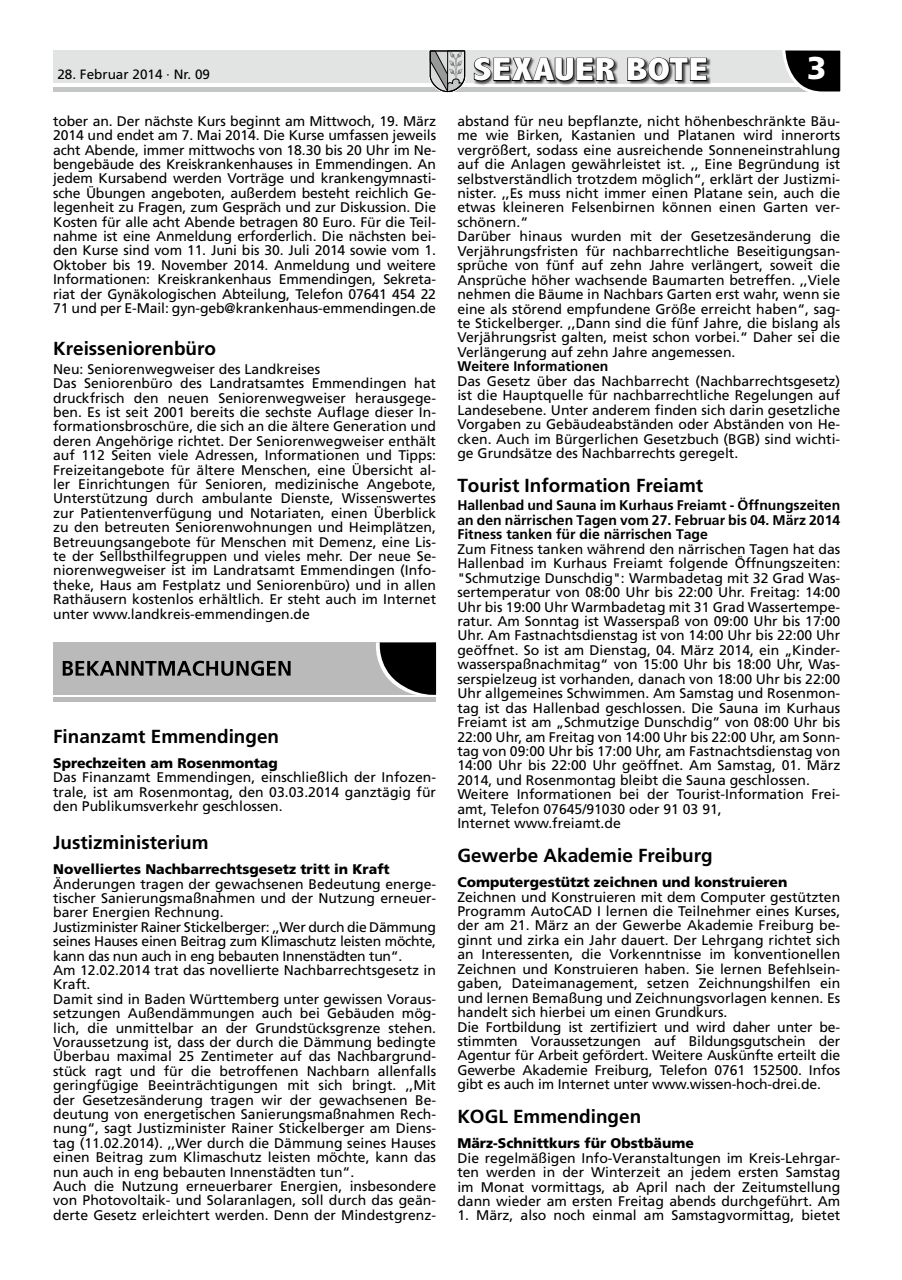
<style>
.page{position:relative;width:902px;height:1280px;background:#fff}
.page>*{position:absolute;margin:0;border:0;box-sizing:border-box;transform-origin:0 0}
.t1{font:800 condensed 32.25px "Abadi";letter-spacing:.01em;color:#fff;scale:1.26 1}
.t2{font:900 31.5px "Frutiger";color:#fff}
.t3{font:700 18.9px "Frutiger";color:#000}
.t4{font:13.95px/14.4px "Frutiger";color:#000}
.t5{font:700 13.95px/14.4px "Frutiger";color:#000;text-align:justify}
.t6{font:900 13.95px "Frutiger";color:#000}
.t7{font:13.5px "Frutiger";color:#000}
</style>
<div class="page">
<hr style="left:53px;top:87px;width:787px;height:4px;background:#c4c5c5">
<div style="left:53px;top:51px;width:787px;height:32px;background:#e2e3e3"></div>
<svg style="left:782px;top:50px;width:59px;height:42px;background:#343434"></svg>
<svg style="left:429px;top:50px;width:37px;height:43px"></svg>
<img style="left:474px;top:58px;width:236px;height:27px">
<svg style="left:473px;top:57px;width:143px;height:25px;background:#606060"></svg>
<svg style="left:626px;top:57px;width:81px;height:25px;background:#646463"></svg>
<div style="left:53px;top:642px;width:383px;height:53px;background:#bababb"></div>
<hr style="left:53px;top:697px;width:383px;height:4px;background:#bababb">
<svg style="left:63px;top:661px;width:227px;height:15px"></svg>
<svg style="left:376px;top:642px;width:60px;height:53px"></svg>
<p class="t7" style="left:57px;top:66px;width:154px">28. Februar 2014 · Nr. 09</p>
<h1 class="t1" style="left:473px;top:52px;width:188px">SEXAUER BOTE</h1>
<h2 class="t2" style="left:807px;top:49px;width:21px">3</h2>
<p class="t4" style="left:53px;top:114px;width:384px;text-align:justify">tober an. Der nächste Kurs beginnt am Mittwoch, 19. März 2014 und endet am 7. Mai 2014. Die Kurse umfassen jeweils acht Abende, immer mittwochs von 18.30 bis 20 Uhr im Ne&shy;bengebäude des Kreiskrankenhauses in Emmendingen. An jedem Kursabend werden Vorträge und krankengymnasti&shy;sche Übungen angeboten, außerdem besteht reichlich Ge&shy;legenheit zu Fragen, zum Gespräch und zur Diskussion. Die Kosten für alle acht Abende betragen 80 Euro. Für die Teil&shy;nahme ist eine Anmeldung erforderlich. Die nächsten bei&shy;den Kurse sind vom 11. Juni bis 30. Juli 2014 sowie vom 1.<br>Oktober bis 19. November 2014. Anmeldung und weitere Informationen: Kreiskrankenhaus Emmendingen, Sekreta&shy;riat der Gynäkologischen Abteilung, Telefon 07641 454 22<br>71 und per E-Mail: gyn-geb@krankenhaus-emmendingen.de</p>
<h3 class="t3" style="left:53px;top:337px;width:164px">Kreisseniorenbüro</h3>
<p class="t4" style="left:53px;top:362px;width:384px">Neu: Seniorenwegweiser des Landkreises<br>Das Seniorenbüro des Landratsamtes Emmendingen hat druckfrisch den neuen Seniorenwegweiser herausgege&shy;ben. Es ist seit 2001 bereits die sechste Auflage dieser In&shy;formationsbroschüre, die sich an die ältere Generation und deren Angehörige richtet. Der Seniorenwegweiser enthält auf 112 Seiten viele Adressen, Informationen und Tipps:<br>Freizeitangebote für ältere Menschen, eine Übersicht al&shy;ler Einrichtungen für Senioren, medizinische Angebote, Unterstützung durch ambulante Dienste, Wissenswertes zur Patientenverfügung und Notariaten, einen Überblick zu den betreuten Seniorenwohnungen und Heimplätzen, Betreuungsangebote für Menschen mit Demenz, eine Lis&shy;te der Sellbsthilfegruppen und vieles mehr. Der neue Se&shy;niorenwegweiser ist im Landratsamt Emmendingen (Info&shy;theke, Haus am Festplatz und Seniorenbüro) und in allen Rathäusern kostenlos erhältlich. Er steht auch im Internet unter www.landkreis-emmendingen.de</p>
<p class="t4" style="left:457px;top:114px;width:384px">abstand für neu bepflanzte, nicht höhenbeschränkte Bäu&shy;me wie Birken, Kastanien und Platanen wird innerorts vergrößert, sodass eine ausreichende Sonneneinstrahlung auf die Anlagen gewährleistet ist. ,, Eine Begründung ist selbstverständlich trotzdem möglich“, erklärt der Justizmi&shy;nister. ,,Es muss nicht immer einen Platane sein, auch die etwas kleineren Felsenbirnen können einen Garten ver&shy;schönern.“<br>Darüber hinaus wurden mit der Gesetzesänderung die Verjährungsfristen für nachbarrechtliche Beseitigungsan&shy;sprüche von fünf auf zehn Jahre verlängert, soweit die Ansprüche höher wachsende Baumarten betreffen. ,,Viele nehmen die Bäume in Nachbars Garten erst wahr, wenn sie eine als störend empfundene Größe erreicht haben“, sag&shy;te Stickelberger. ,,Dann sind die fünf Jahre, die bislang als Verjährungsrist galten, meist schon vorbei.“ Daher sei die Verlängerung auf zehn Jahre angemessen.</p>
<p class="t5" style="left:457px;top:359px;width:152px">Weitere Informationen</p>
<p class="t4" style="left:457px;top:374px;width:384px;text-align:justify">Das Gesetz über das Nachbarrecht (Nachbarrechtsgesetz) ist die Hauptquelle für nachbarrechtliche Regelungen auf Landesebene. Unter anderem finden sich darin gesetzliche Vorgaben zu Gebäudeabständen oder Abständen von He&shy;cken. Auch im Bürgerlichen Gesetzbuch (BGB) sind wichti&shy;ge Grundsätze des Nachbarrechts geregelt.</p>
<h3 class="t3" style="left:457px;top:474px;width:247px">Tourist Information Freiamt</h3>
<p class="t5" style="left:457px;top:498px;width:384px">Hallenbad und Sauna im Kurhaus Freiamt - Öffnungszeiten an den närrischen Tagen vom 27. Februar bis 04. März 2014<br>Fitness tanken für die närrischen Tage</p>
<p class="t4" style="left:457px;top:542px;width:384px">Zum Fitness tanken während den närrischen Tagen hat das Hallenbad im Kurhaus Freiamt folgende Öffnungszeiten: "Schmutzige Dunschdig": Warmbadetag mit 32 Grad Was&shy;sertemperatur von 08:00 Uhr bis 22:00 Uhr. Freitag: 14:00<br>Uhr bis 19:00 Uhr Warmbadetag mit 31 Grad Wassertempe&shy;ratur. Am Sonntag ist Wasserspaß von 09:00 Uhr bis 17:00<br>Uhr. Am Fastnachtsdienstag ist von 14:00 Uhr bis 22:00 Uhr geöffnet. So ist am Dienstag, 04. März 2014, ein „Kinder&shy;wasserspaßnachmitag“ von 15:00 Uhr bis 18:00 Uhr, Was&shy;serspielzeug ist vorhanden, danach von 18:00 Uhr bis 22:00<br>Uhr allgemeines Schwimmen. Am Samstag und Rosenmon&shy;tag ist das Hallenbad geschlossen. Die Sauna im Kurhaus Freiamt ist am „Schmutzige Dunschdig” von 08:00 Uhr bis 22:00 Uhr, am Freitag von 14:00 Uhr bis 22:00 Uhr, am Sonn&shy;tag von 09:00 Uhr bis 17:00 Uhr, am Fastnachtsdienstag von 14:00 Uhr bis 22:00 Uhr geöffnet. Am Samstag, 01. März 2014, und Rosenmontag bleibt die Sauna geschlossen.<br>Weitere Informationen bei der Tourist-Information Frei&shy;amt, Telefon 07645/91030 oder 91 03 91,<br>Internet www.freiamt.de</p>
<h3 class="t3" style="left:457px;top:844px;width:257px">Gewerbe Akademie Freiburg</h3>
<p class="t6" style="left:457px;top:874px;width:331px">Computergestützt zeichnen und konstruieren</p>
<p class="t4" style="left:457px;top:889px;width:384px">Zeichnen und Konstruieren mit dem Computer gestützten Programm AutoCAD I lernen die Teilnehmer eines Kurses, der am 21. März an der Gewerbe Akademie Freiburg be&shy;ginnt und zirka ein Jahr dauert. Der Lehrgang richtet sich an Interessenten, die Vorkenntnisse im konventionellen Zeichnen und Konstruieren haben. Sie lernen Befehlsein&shy;gaben, Dateimanagement, setzen Zeichnungshilfen ein und lernen Bemaßung und Zeichnungsvorlagen kennen. Es handelt sich hierbei um einen Grundkurs.<br>Die Fortbildung ist zertifiziert und wird daher unter be&shy;stimmten Voraussetzungen auf Bildungsgutschein der Agentur für Arbeit gefördert. Weitere Auskünfte erteilt die Gewerbe Akademie Freiburg, Telefon 0761 152500. Infos gibt es auch im Internet unter www.wissen-hoch-drei.de.</p>
<h3 class="t3" style="left:457px;top:1105px;width:185px">KOGL Emmendingen</h3>
<p class="t6" style="left:457px;top:1135px;width:238px">März-Schnittkurs für Obstbäume</p>
<p class="t4" style="left:457px;top:1150px;width:384px;text-align:justify">Die regelmäßigen Info-Veranstaltungen im Kreis-Lehrgar&shy;ten werden in der Winterzeit an jedem ersten Samstag im Monat vormittags, ab April nach der Zeitumstellung dann wieder am ersten Freitag abends durchgeführt. Am</p>
<p class="t4" style="left:457px;top:1208px;width:384px">1. März, also noch einmal am Samstagvormittag, bietet</p>
<h3 class="t3" style="left:53px;top:725px;width:227px">Finanzamt Emmendingen</h3>
<p class="t6" style="left:53px;top:754px;width:226px">Sprechzeiten am Rosenmontag</p>
<p class="t4" style="left:53px;top:770px;width:384px;text-align:justify">Das Finanzamt Emmendingen, einschließlich der Infozen&shy;trale, ist am Rosenmontag, den 03.03.2014 ganztägig für den Publikumsverkehr geschlossen.</p>
<h3 class="t3" style="left:53px;top:831px;width:157px">Justizministerium</h3>
<p class="t6" style="left:53px;top:861px;width:338px">Novelliertes Nachbarrechtsgesetz tritt in Kraft</p>
<p class="t4" style="left:53px;top:876px;width:384px">Änderungen tragen der gewachsenen Bedeutung energe&shy;tischer Sanierungsmaßnahmen und der Nutzung erneuer&shy;barer Energien Rechnung.<br>Justizminister Rainer Stickelberger: ,,Wer durch die Dämmung seines Hauses einen Beitrag zum Klimaschutz leisten möchte, kann das nun auch in eng bebauten Innenstädten tun“.<br>Am 12.02.2014 trat das novellierte Nachbarrechtsgesetz in Kraft.<br>Damit sind in Baden Württemberg unter gewissen Voraus&shy;setzungen Außendämmungen auch bei Gebäuden mög&shy;lich, die unmittelbar an der Grundstücksgrenze stehen.<br>Voraussetzung ist, dass der durch die Dämmung bedingte Überbau maximal 25 Zentimeter auf das Nachbargrund&shy;stück ragt und für die betroffenen Nachbarn allenfalls geringfügige Beeinträchtigungen mit sich bringt. ,,Mit der Gesetzesänderung tragen wir der gewachsenen Be&shy;deutung von energetischen Sanierungsmaßnahmen Rech&shy;nung“, sagt Justizminister Rainer Stickelberger am Diens&shy;tag (11.02.2014). ,,Wer durch die Dämmung seines Hauses einen Beitrag zum Klimaschutz leisten möchte, kann das nun auch in eng bebauten Innenstädten tun“.<br>Auch die Nutzung erneuerbarer Energien, insbesondere von Photovoltaik- und Solaranlagen, soll durch das geän&shy;derte Gesetz erleichtert werden. Denn der Mindestgrenz-</p>
</div>
